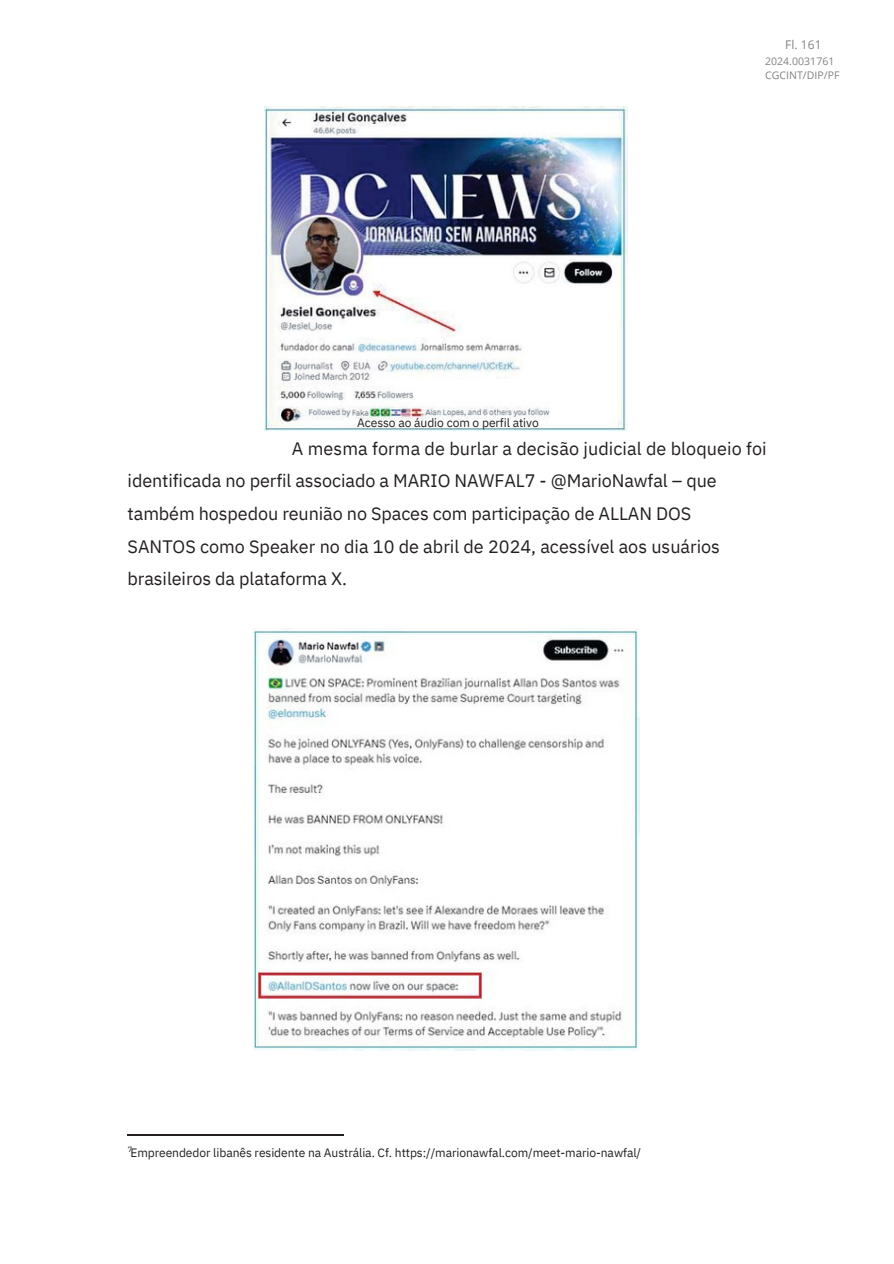
<style>
.page{position:relative;width:894px;height:1264px;background:#fff}
.page>*{position:absolute;margin:0;border:0;box-sizing:border-box;transform-origin:0 0}
.t1{font:18px/32.7px "IBM Plex Sans";letter-spacing:-.005em;color:#231f20}
.t2{font:12px "IBM Plex Sans";letter-spacing:-.005em;color:#231f20}
.t3{font:12px "Open Sans";color:#808285}
.t4{font:10.5px/14.7px "Open Sans";letter-spacing:.005em;color:#808285}
.t5{font:7.5px "IBM Plex Sans";color:#231f20}
</style>
<div class="page">
<hr style="left:128px;top:1133px;width:216px;height:2px;background:#231f20">
<img style="left:264px;top:106px;width:363px;height:324px">
<img style="left:253px;top:629px;width:386px;height:421px">
<p class="t3" style="left:785px;top:36px;width:38px">Fl. 161</p>
<h2 class="t4" style="left:764px;top:53px;width:76px">2024.0031761<br>CGCINT/DIP/PF</h2>
<p class="t2" style="left:357px;top:414px;width:183px">Acesso ao áudio com o perfil ativo</p>
<p class="t1" style="left:128px;top:431px;width:640px;text-indent:164px">A mesma forma de burlar a decisão judicial de bloqueio foi identificada no perfil associado a MARIO NAWFAL7 - @MarioNawfal – que também hospedou reunião no Spaces com participação de ALLAN DOS<br>SANTOS como Speaker no dia 10 de abril de 2024, acessível aos usuários brasileiros da plataforma X.</p>
<h1 class="t5" style="left:128px;top:1143px;width:6px">7</h1>
<h1 class="t2" style="left:130px;top:1144px;width:512px">Empreendedor libanês residente na Austrália. Cf. https://marionawfal.com/meet-mario-nawfal/</h1>
</div>
